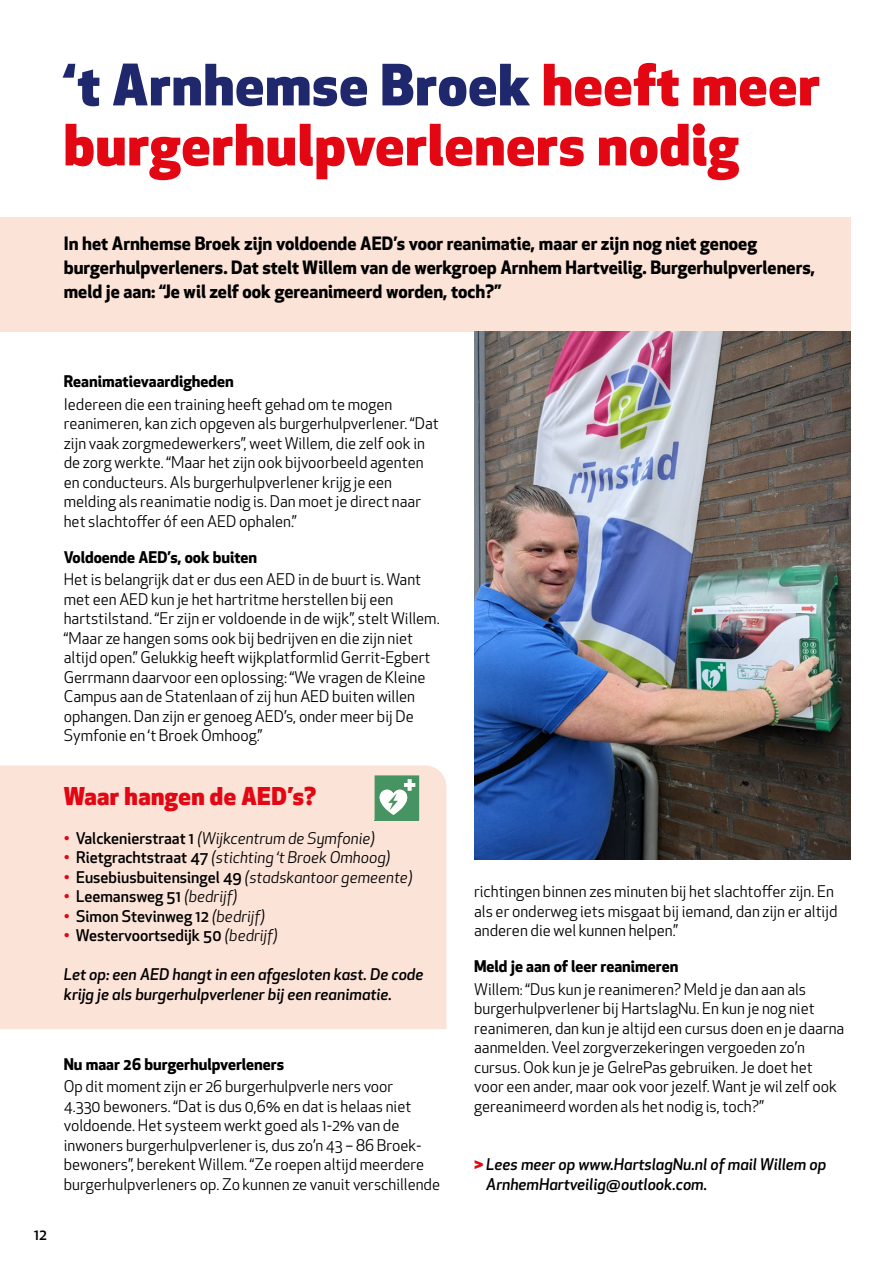
<style>
.page{position:relative;width:893px;height:1263px;background:#fff}
.page>*{position:absolute;margin:0;border:0;box-sizing:border-box;transform-origin:0 0}
.kop18{font:800 55.5px/60px "Apex New";letter-spacing:.02em;color:#e30613}
.kop18-2{font:800 24px "Apex New";letter-spacing:.02em;color:#e30613}
.tekst{font:700 18px/24px "Apex New";color:#000}
.tekst-2{font:15.75px/19.5px "Apex New";color:#000}
.tekst-3{font:italic 500 15.75px/19.5px "Apex New";color:#000}
.tekst-4{font:500 15.75px "Apex New";color:#000}
.tekst-5{font:700 15.75px "Apex New";color:#000}
.tekst-6{font:italic 15.75px "Apex New";color:#000}
.t1{font:500 15px "Apex New";color:#000}
.s1{color:#20286d}
.s2{font-weight:500;font-style:normal;color:#e30613}
.s3{font-weight:500;font-style:normal}
.s4{color:#e30613}
.s5{font-weight:400;font-style:italic}
.s6{font-weight:800;font-style:normal;color:#e30613}
</style>
<div class="page">
<div style="left:0;top:217px;width:850px;height:115px;background:#fce3d7"></div>
<img style="left:474px;top:332px;width:376px;height:527px">
<div style="left:0;top:765px;width:446px;height:264px;background:#fce3d7"></div>
<svg style="left:374px;top:775px;width:45px;height:45px"></svg>
<hr style="left:892px;top:442px;width:1px;height:42px;background:#cf007f">
<p class="kop18" style="left:64px;top:53px;width:757px"><span class="s1">‘t Arnhemse Broek</span> heeft meer burgerhulpverleners nodig</p>
<p class="tekst" style="left:64px;top:231px;width:753px">In het Arnhemse Broek zijn voldoende AED’s voor reanimatie, maar er zijn nog niet genoeg burgerhulpverleners. Dat stelt Willem van de werkgroep Arnhem Hartveilig. Burgerhulpverleners, meld je aan: “Je wil zelf ook gereanimeerd worden, toch?”</p>
<p class="tekst-5" style="left:64px;top:370px;width:172px">Reanimatievaardigheden</p>
<p class="tekst-2" style="left:64px;top:394px;width:377px">Iedereen die een training heeft gehad om te mogen reanimeren, kan zich opgeven als burgerhulpverlener. “Dat zijn vaak zorgmedewerkers”, weet Willem, die zelf ook in de zorg werkte. “Maar het zijn ook bijvoorbeeld agenten en conducteurs. Als burgerhulpverlener krijg je een melding als reanimatie nodig is. Dan moet je direct naar het slachtoffer óf een AED ophalen.”</p>
<p class="tekst-5" style="left:64px;top:545px;width:195px">Voldoende AED’s, ook buiten</p>
<p class="tekst-2" style="left:64px;top:570px;width:377px">Het is belangrijk dat er dus een AED in de buurt is. Want met een AED kun je het hartritme herstellen bij een hartstilstand. “Er zijn er voldoende in de wijk”, stelt Willem. “Maar ze hangen soms ook bij bedrijven en die zijn niet altijd open.” Gelukkig heeft wijkplatformlid Gerrit-Egbert Gerrmann daarvoor een oplossing: “We vragen de Kleine Campus aan de Statenlaan of zij hun AED buiten willen ophangen. Dan zijn er genoeg AED’s, onder meer bij De Symfonie en ‘t Broek Omhoog.”</p>
<p class="kop18-2" style="left:64px;top:779px;width:254px">Waar hangen de AED’s?</p>
<p class="tekst-6" style="left:64px;top:828px;width:313px"><span class="s2">•</span> <span class="s3">Valckenierstraat 1</span> (Wijkcentrum de Symfonie)</p>
<p class="tekst-6" style="left:64px;top:847px;width:328px"><span class="s2">•</span> <span class="s3">Rietgrachtstraat 47</span> (stichting ‘t Broek Omhoog)</p>
<p class="tekst-4" style="left:64px;top:866px;width:350px"><span class="s4">•</span> Eusebiusbuitensingel 49 <span class="s5">(stadskantoor gemeente)</span></p>
<p class="tekst-4" style="left:64px;top:886px;width:175px"><span class="s4">•</span> Leemansweg 51 <span class="s5">(bedrijf)</span></p>
<p class="tekst-4" style="left:64px;top:905px;width:203px"><span class="s4">•</span> Simon Stevinweg 12 <span class="s5">(bedrijf)</span></p>
<p class="tekst-4" style="left:64px;top:925px;width:215px"><span class="s4">•</span> Westervoortsedijk 50 <span class="s5">(bedrijf)</span></p>
<p class="tekst-3" style="left:64px;top:964px;width:361px">Let op: een AED hangt in een afgesloten kast. De code krijg je als burgerhulpverlener bij een reanimatie.</p>
<p class="t1" style="left:34px;top:1225px;width:14px">12</p>
<p class="tekst-5" style="left:64px;top:1052px;width:222px">Nu maar 26 burgerhulpverleners</p>
<p class="tekst-2" style="left:64px;top:1077px;width:378px">Op dit moment zijn er 26 burgerhulpverle ners voor<br>4.330 bewoners. “Dat is dus 0,6% en dat is helaas niet voldoende. Het systeem werkt goed als 1-2% van de inwoners burgerhulpverlener is, dus zo’n 43 – 86 Broek&shy;bewoners”, berekent Willem. “Ze roepen altijd meerdere burgerhulpverleners op. Zo kunnen ze vanuit verschillende</p>
<p class="tekst-2" style="left:474px;top:882px;width:365px">richtingen binnen zes minuten bij het slachtoffer zijn. En als er onderweg iets misgaat bij iemand, dan zijn er altijd anderen die wel kunnen helpen.”</p>
<p class="tekst-5" style="left:474px;top:955px;width:206px">Meld je aan of leer reanimeren</p>
<p class="tekst-2" style="left:474px;top:979px;width:372px">Willem: “Dus kun je reanimeren? Meld je dan aan als burgerhulpverlener bij HartslagNu. En kun je nog niet reanimeren, dan kun je altijd een cursus doen en je daarna aanmelden. Veel zorgverzekeringen vergoeden zo’n cursus. Ook kun je je GelrePas gebruiken. Je doet het voor een ander, maar ook voor jezelf. Want je wil zelf ook gereanimeerd worden als het nodig is, toch?”</p>
<p class="tekst-3" style="left:486px;top:1154px;width:342px;text-indent:-12px"><span class="s6">&gt;</span> Lees meer op www.HartslagNu.nl of mail Willem op<br>ArnhemHartveilig@outlook.com.</p>
</div>
